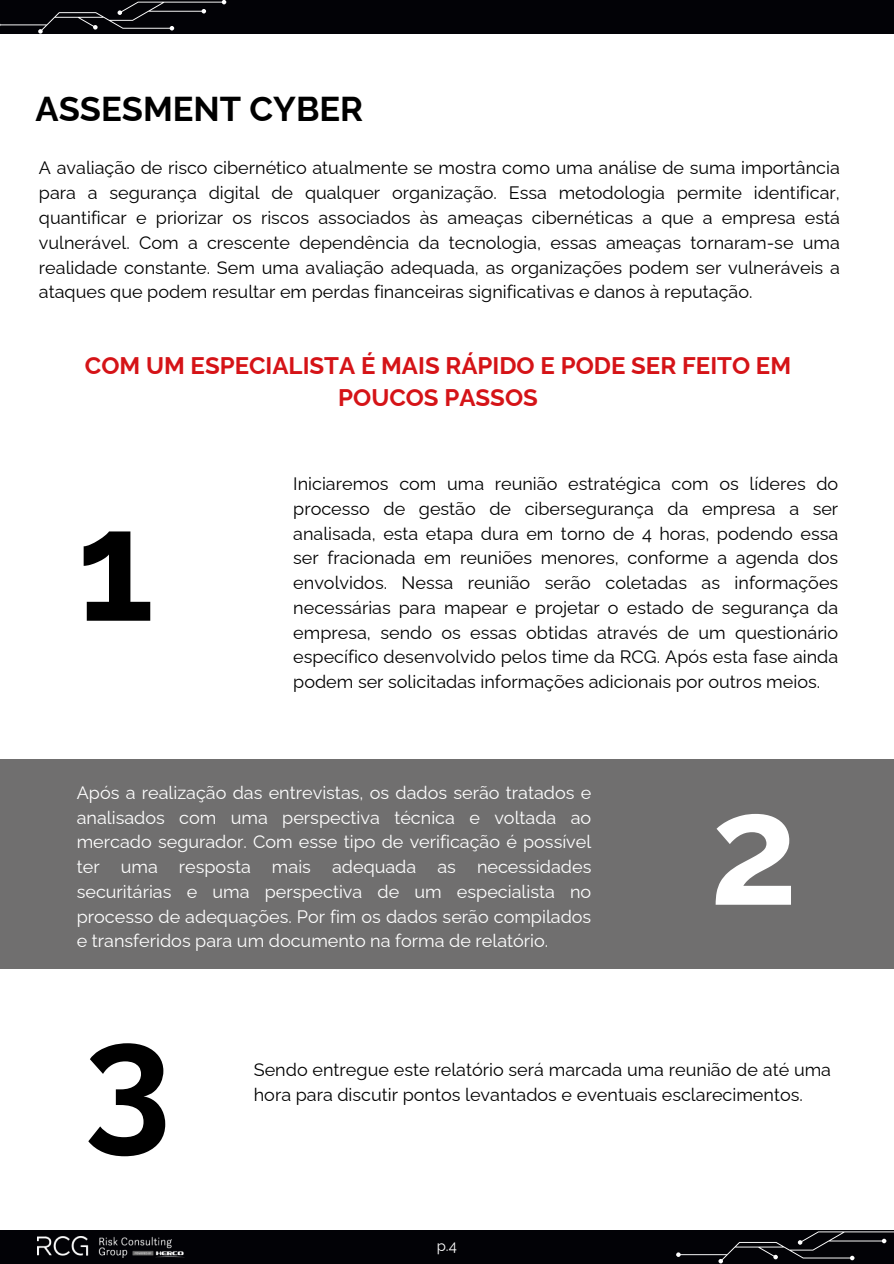
<style>
.page{position:relative;width:894px;height:1264px;background:#fff}
.page>*{position:absolute;margin:0;border:0;box-sizing:border-box;transform-origin:0 0}
.t1{font:700 156.3px "Raleway";color:#000}
.t2{font:700 156.3px "Raleway";color:#fff}
.t3{font:700 34.5px "Raleway";color:#000}
.t4{font:700 24px/32.7px "Raleway";color:#d51317;text-align:center}
.t5{font:18px/24.8px "Raleway";color:#000;text-align:justify}
.t6{font:18px/24.8px "Raleway";color:#fff;text-align:justify}
.t7{font:14.85px "Raleway";color:#fff}
</style>
<div class="page">
<div style="left:0;top:0;width:893px;height:34px;background:#020206"></div>
<div style="left:0;top:1229px;width:893px;height:34px;background:#020206"></div>
<svg style="left:0;top:0;width:226px;height:34px"></svg>
<svg style="left:676px;top:1229px;width:217px;height:34px"></svg>
<img style="left:37px;top:1236px;width:147px;height:21px">
<div style="left:0;top:759px;width:893px;height:210px;background:#706f6f"></div>
<h2 class="t3" style="left:36px;top:81px;width:329px">ASSESMENT CYBER</h2>
<p class="t5" style="left:39px;top:154px;width:802px">A avaliação de risco cibernético atualmente se mostra como uma análise de suma importância para a segurança digital de qualquer organização. Essa metodologia permite identificar, quantificar e priorizar os riscos associados às ameaças cibernéticas a que a empresa está vulnerável. Com a crescente dependência da tecnologia, essas ameaças tornaram-se uma realidade constante. Sem uma avaliação adequada, as organizações podem ser vulneráveis a ataques que podem resultar em perdas financeiras significativas e danos à reputação.</p>
<h3 class="t4" style="left:85px;top:346px;width:707px">COM UM ESPECIALISTA É MAIS RÁPIDO E PODE SER FEITO EM<br>POUCOS PASSOS</h3>
<h1 class="t1" style="left:77px;top:441px;width:79px">1</h1>
<p class="t5" style="left:293px;top:469px;width:546px">Iniciaremos com uma reunião estratégica com os líderes do processo de gestão de cibersegurança da empresa a ser analisada, esta etapa dura em torno de 4 horas, podendo essa ser fracionada em reuniões menores, conforme a agenda dos envolvidos. Nessa reunião serão coletadas as informações necessárias para mapear e projetar o estado de segurança da empresa, sendo os essas obtidas através de um questionário específico desenvolvido pelos time da RCG. Após esta fase ainda podem ser solicitadas informações adicionais por outros meios.</p>
<p class="t6" style="left:77px;top:778px;width:516px">Após a realização das entrevistas, os dados serão tratados e analisados com uma perspectiva técnica e voltada ao mercado segurador. Com esse tipo de verificação é possível ter uma resposta mais adequada as necessidades securitárias e uma perspectiva de um especialista no processo de adequações. Por fim os dados serão compilados e transferidos para um documento na forma de relatório.</p>
<h1 class="t2" style="left:709px;top:724px;width:90px">2</h1>
<h1 class="t1" style="left:84px;top:953px;width:89px">3</h1>
<p class="t5" style="left:254px;top:1055px;width:578px">Sendo entregue este relatório será marcada uma reunião de até uma hora para discutir pontos levantados e eventuais esclarecimentos.</p>
<p class="t7" style="left:436px;top:1234px;width:22px">p.4</p>
</div>
